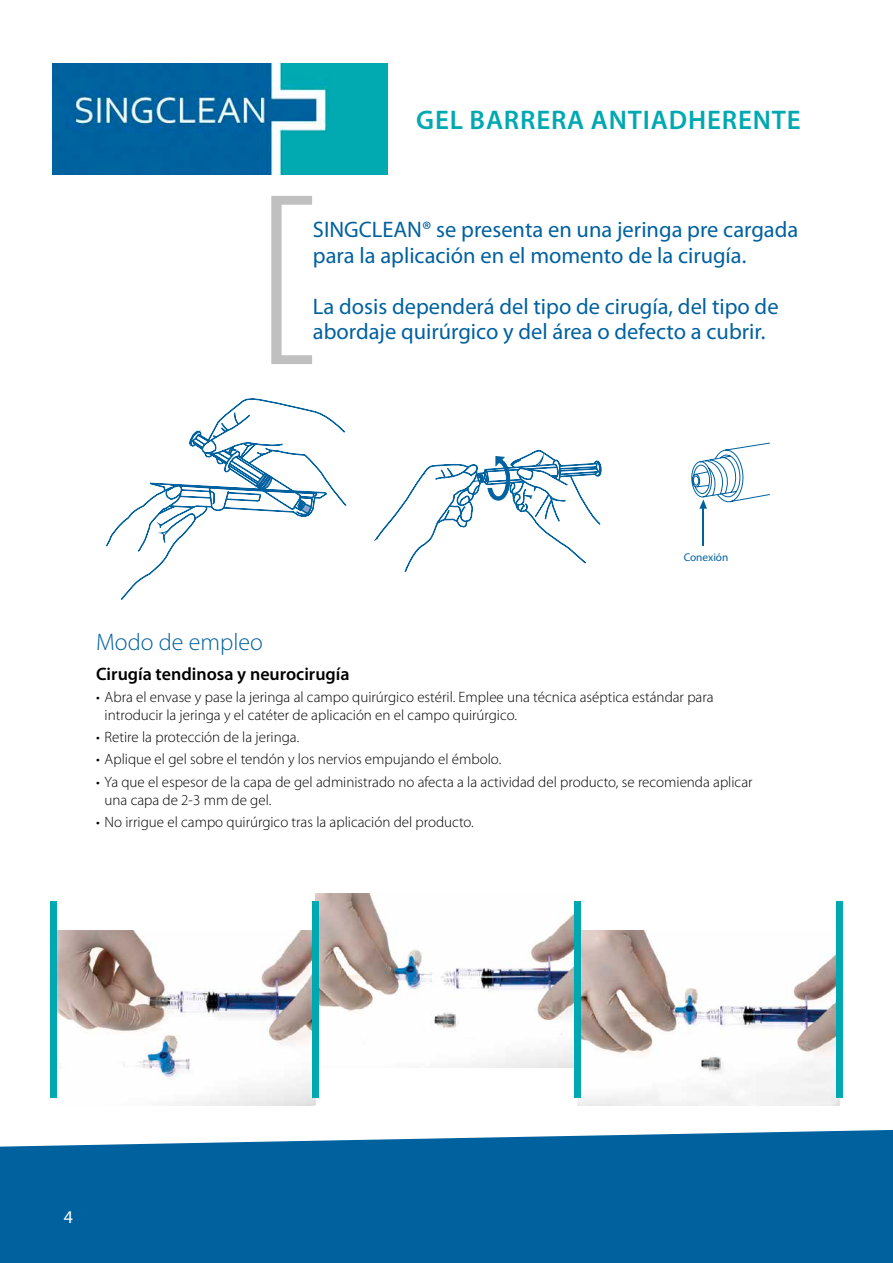
<style>
.page{position:relative;width:893px;height:1263px;background:#fff}
.page>*{position:absolute;margin:0;border:0;box-sizing:border-box;transform-origin:0 0}
.t1{font:600 27px "Myriad Pro";letter-spacing:.03em;color:#00a9b2}
.t2{font:300 24px "Myriad Pro";color:#00619f}
.t3{font:22.5px/25.5px "Myriad Pro";color:#00619f}
.t4{font:600 18px "Myriad Pro";color:#000}
.t5{font:18px "Myriad Pro";color:#fff}
.t6{font:300 15px/18px "Myriad Pro";color:#000}
.t7{font:11.25px "Myriad Pro";color:#00619f}
</style>
<div class="page">
<img style="left:56px;top:931px;width:259px;height:174px">
<img style="left:315px;top:893px;width:259px;height:175px">
<img style="left:577px;top:931px;width:262px;height:174px">
<svg style="left:374px;top:450px;width:228px;height:122px"></svg>
<svg style="left:106px;top:398px;width:240px;height:202px"></svg>
<hr style="left:702px;top:504px;width:2px;height:41px;background:#00619f">
<svg style="left:691px;top:442px;width:79px;height:67px"></svg>
<div style="left:0;top:1130px;width:893px;height:133px;background:#00619f"></div>
<div style="left:50px;top:901px;width:6px;height:197px;background:#00a9b2"></div>
<div style="left:312px;top:901px;width:6px;height:197px;background:#00a9b2"></div>
<div style="left:574px;top:901px;width:6px;height:197px;background:#00a9b2"></div>
<div style="left:836px;top:901px;width:6px;height:197px;background:#00a9b2"></div>
<svg style="left:271px;top:196px;width:41px;height:168px"></svg>
<img style="left:52px;top:64px;width:335px;height:111px">
<h1 class="t1" style="left:416px;top:103px;width:386px">GEL BARRERA ANTIADHERENTE</h1>
<h3 class="t3" style="left:313px;top:217px;width:487px">SINGCLEAN® se presenta en una jeringa pre cargada para la aplicación en el momento de la cirugía.</h3>
<h3 class="t3" style="left:313px;top:293px;width:467px">La dosis dependerá del tipo de cirugía, del tipo de abordaje quirúrgico y del área o defecto a cubrir.</h3>
<p class="t7" style="left:684px;top:550px;width:46px">Conexión</p>
<h2 class="t2" style="left:96px;top:627px;width:168px">Modo de empleo</h2>
<p class="t4" style="left:96px;top:662px;width:255px">Cirugía tendinosa y neurocirugía</p>
<p class="t6" style="left:105px;top:688px;width:610px;text-indent:-9px">• Abra el envase y pase la jeringa al campo quirúrgico estéril. Emplee una técnica aséptica estándar para introducir la jeringa y el catéter de aplicación en el campo quirúrgico.</p>
<p class="t6" style="left:96px;top:728px;width:205px">• Retire la protección de la jeringa.</p>
<p class="t6" style="left:96px;top:750px;width:407px">• Aplique el gel sobre el tendón y los nervios empujando el émbolo.</p>
<p class="t6" style="left:105px;top:772px;width:649px;text-indent:-9px">• Ya que el espesor de la capa de gel administrado no afecta a la actividad del producto, se recomienda aplicar una capa de 2-3 mm de gel.</p>
<p class="t6" style="left:96px;top:813px;width:379px">• No irrigue el campo quirúrgico tras la aplicación del producto.</p>
<p class="t5" style="left:64px;top:1206px;width:11px">4</p>
</div>
